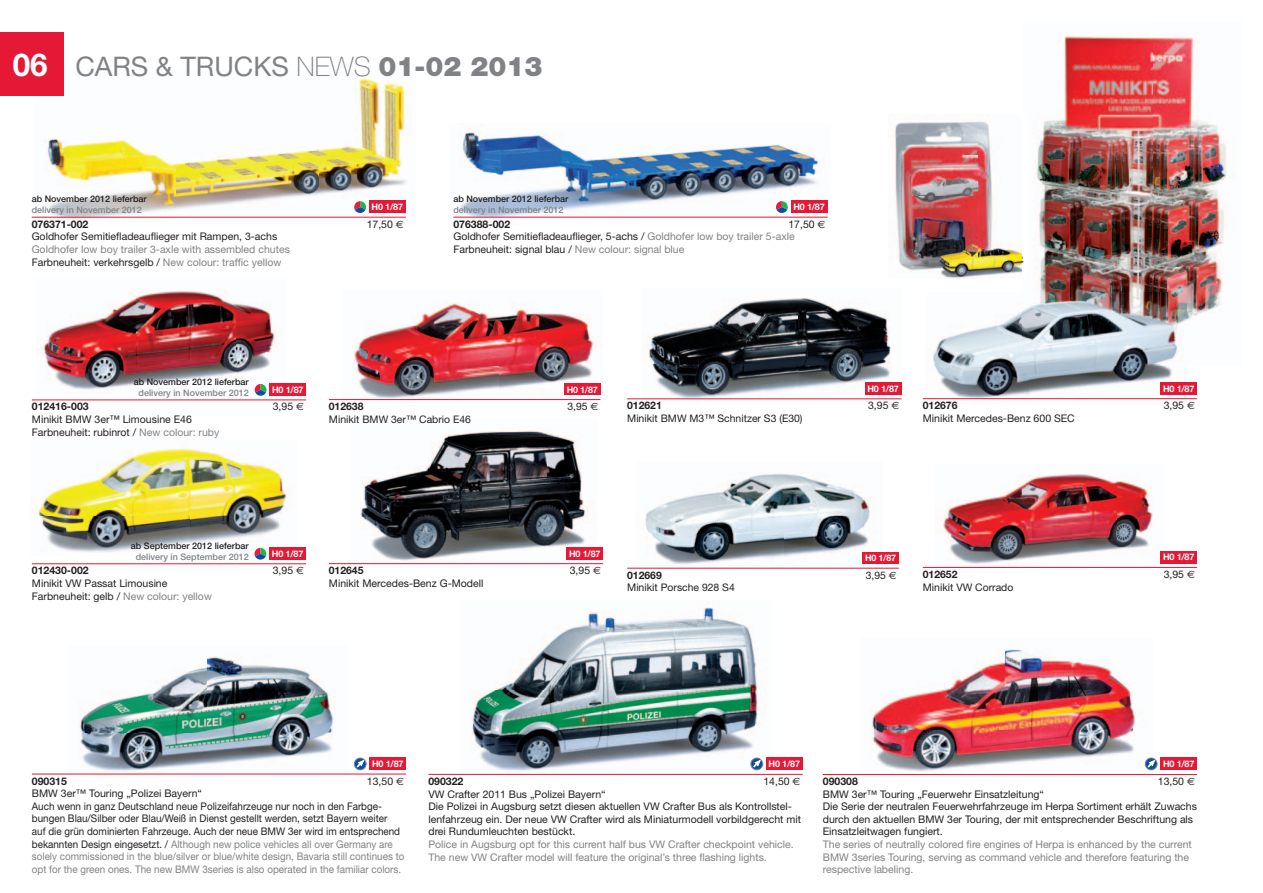
<style>
.page{position:relative;width:1263px;height:893px;background:#fff}
.page>*{position:absolute;margin:0;border:0;box-sizing:border-box;transform-origin:0 0}
.t1{font:700 31.5px "Helvetica Neue";color:#fff}
.t2{font:27px "Helvetica Neue";color:#808285}
.t3{font:10.5px/12.6px "Helvetica Neue";color:#231f20}
.t4{font:10.5px/12.6px "Helvetica Neue";color:#808285}
.t5{font:700 10.5px "Helvetica Neue";color:#231f20}
.t6{font:10.35px "Helvetica Neue";color:#231f20}
.t7{font:700 10.35px "Helvetica Neue";color:#231f20}
.t8{font:500 9px "Helvetica Neue";color:#231f20}
.t9{font:500 9px "Helvetica Neue";color:#808285}
.t10{font:700 9px "Helvetica Neue";letter-spacing:-.02em;color:#fff}
.t11{font:700 8.85px "Helvetica Neue";letter-spacing:-.02em;color:#fff}
.s1{font-weight:100}
.s2{font-weight:900}
.s3{font-family:"Euro Sans"}
.s4{color:#231f20}
.s5{color:#808285}
.s6{font-size:10.5px}
</style>
<div class="page">
<img style="left:1036px;top:36px;width:118px;height:256px">
<img style="left:1154px;top:34px;width:73px;height:287px">
<img style="left:343px;top:303px;width:258px;height:98px">
<img style="left:636px;top:473px;width:246px;height:95px">
<img style="left:935px;top:474px;width:228px;height:93px">
<img style="left:642px;top:298px;width:260px;height:102px">
<img style="left:926px;top:312px;width:104px;height:88px">
<img style="left:1030px;top:365px;width:156px;height:35px">
<img style="left:1022px;top:292px;width:164px;height:73px">
<img style="left:350px;top:430px;width:247px;height:135px">
<img style="left:453px;top:131px;width:375px;height:88px">
<img style="left:34px;top:78px;width:372px;height:142px">
<img style="left:461px;top:607px;width:312px;height:167px">
<img style="left:68px;top:656px;width:280px;height:118px">
<img style="left:859px;top:649px;width:294px;height:127px">
<img style="left:38px;top:290px;width:248px;height:102px">
<img style="left:37px;top:448px;width:259px;height:107px">
<img style="left:894px;top:121px;width:130px;height:158px">
<hr style="left:32px;top:217px;width:374px;height:1px;background:#e51836">
<hr style="left:923px;top:398px;width:274px;height:1px;background:#e51836">
<hr style="left:627px;top:398px;width:274px;height:1px;background:#e51836">
<hr style="left:923px;top:567px;width:274px;height:1px;background:#e51836">
<hr style="left:453px;top:217px;width:375px;height:1px;background:#e51836">
<hr style="left:329px;top:563px;width:274px;height:1px;background:#e51836">
<hr style="left:329px;top:399px;width:271px;height:1px;background:#e51836">
<hr style="left:627px;top:568px;width:272px;height:1px;background:#e51836">
<hr style="left:428px;top:774px;width:375px;height:1px;background:#e51836">
<hr style="left:32px;top:774px;width:374px;height:1px;background:#e51836">
<hr style="left:823px;top:774px;width:374px;height:1px;background:#e51836">
<hr style="left:32px;top:400px;width:274px;height:1px;background:#e51836">
<hr style="left:32px;top:563px;width:274px;height:1px;background:#e51836">
<div style="left:0;top:32px;width:64px;height:64px;background:#e51836"></div>
<div style="left:564px;top:383px;width:36px;height:12px;background:#e51836"></div>
<div style="left:862px;top:552px;width:37px;height:12px;background:#e51836"></div>
<div style="left:791px;top:201px;width:36px;height:12px;background:#e51836"></div>
<svg style="left:776px;top:201px;width:12px;height:12px"></svg>
<div style="left:566px;top:547px;width:37px;height:12px;background:#e51836"></div>
<div style="left:369px;top:201px;width:37px;height:12px;background:#e51836"></div>
<svg style="left:354px;top:201px;width:12px;height:12px"></svg>
<div style="left:1160px;top:382px;width:37px;height:12px;background:#e51836"></div>
<div style="left:865px;top:383px;width:36px;height:12px;background:#e51836"></div>
<div style="left:1160px;top:551px;width:37px;height:12px;background:#e51836"></div>
<div style="left:369px;top:758px;width:37px;height:12px;background:#e51836"></div>
<div style="left:354px;top:758px;width:12px;height:12px;border:1px solid #808285;border-radius:50%"></div>
<svg style="left:355px;top:760px;width:9px;height:9px"></svg>
<div style="left:766px;top:758px;width:37px;height:12px;background:#e51836"></div>
<div style="left:751px;top:758px;width:12px;height:12px;border:1px solid #808285;border-radius:50%"></div>
<svg style="left:751px;top:760px;width:9px;height:9px"></svg>
<div style="left:1160px;top:758px;width:37px;height:12px;background:#e51836"></div>
<div style="left:1145px;top:758px;width:12px;height:12px;border:1px solid #808285;border-radius:50%"></div>
<svg style="left:1146px;top:760px;width:9px;height:9px"></svg>
<div style="left:269px;top:548px;width:37px;height:12px;background:#e51836"></div>
<svg style="left:254px;top:548px;width:12px;height:12px"></svg>
<div style="left:269px;top:384px;width:37px;height:12px;background:#e51836"></div>
<svg style="left:255px;top:384px;width:11px;height:12px"></svg>
<h1 class="t1" style="left:13px;top:45px;width:37px">06</h1>
<h2 class="t2" style="left:75px;top:50px;width:469px">CARS &amp; TRUCKS <span class="s1">NEWS</span> <span class="s2">01-02 2013</span></h2>
<p class="t8" style="left:32px;top:194px;width:117px">ab November 2012 lieferbar</p>
<p class="t9" style="left:32px;top:204px;width:112px">delivery in November 2012</p>
<p class="t10" style="left:372px;top:201px;width:33px">H0 1/87</p>
<p class="t8" style="left:453px;top:194px;width:117px">ab November 2012 lieferbar</p>
<p class="t9" style="left:453px;top:204px;width:112px">delivery in November 2012</p>
<p class="t10" style="left:793px;top:201px;width:33px">H0 1/87</p>
<p class="t5" style="left:32px;top:217px;width:58px">076371-002</p>
<p class="t3" style="left:367px;top:218px;width:39px">17,50 <span class="s3">€</span></p>
<p class="t3" style="left:32px;top:230px;width:247px">Goldhofer Semitiefladeauflieger mit Rampen, 3-achs</p>
<p class="t4" style="left:32px;top:243px;width:260px">Goldhofer low boy trailer 3-axle with assembled chutes<br><span class="s4">Farbneuheit: verkehrsgelb /</span> New colour: traffic yellow</p>
<p class="t8" style="left:134px;top:376px;width:117px">ab November 2012 lieferbar</p>
<p class="t9" style="left:139px;top:387px;width:112px">delivery in November 2012</p>
<p class="t10" style="left:272px;top:384px;width:33px">H0 1/87</p>
<p class="t5" style="left:453px;top:217px;width:58px">076388-002</p>
<p class="t3" style="left:453px;top:217px;width:374px;text-indent:335px">17,50 <span class="s3">€<br></span>Goldhofer Semitiefladeauflieger, 5-achs / <span class="s5">Goldhofer low boy trailer 5-axle<br></span>Farbneuheit: signal blau / <span class="s5">New colour: signal blue</span></p>
<p class="t11" style="left:567px;top:384px;width:33px">H0 1/87</p>
<p class="t10" style="left:867px;top:383px;width:33px">H0 1/87</p>
<p class="t10" style="left:1163px;top:383px;width:33px">H0 1/87</p>
<p class="t5" style="left:32px;top:400px;width:58px">012416-003</p>
<p class="t3" style="left:273px;top:400px;width:33px">3,95 <span class="s3">€</span></p>
<p class="t3" style="left:32px;top:413px;width:189px">Minikit BMW 3er™ Limousine E46<br>Farbneuheit: rubinrot / <span class="s5">New colour: ruby</span></p>
<p class="t7" style="left:329px;top:400px;width:36px">012638</p>
<p class="t6" style="left:567px;top:400px;width:32px">3,95 <span class="s3">€</span></p>
<p class="t6" style="left:329px;top:413px;width:144px"><span class="s6">Minikit</span> BMW 3er™ Cabrio E46</p>
<p class="t7" style="left:627px;top:399px;width:36px">012621</p>
<p class="t3" style="left:868px;top:399px;width:33px">3,95 <span class="s3">€</span></p>
<p class="t6" style="left:627px;top:412px;width:177px"><span class="s6">Minikit</span> BMW M3™ Schnitzer S3 (E30)</p>
<p class="t7" style="left:923px;top:399px;width:36px">012676</p>
<p class="t3" style="left:1164px;top:399px;width:33px">3,95 <span class="s3">€</span></p>
<p class="t3" style="left:923px;top:412px;width:154px">Minikit Mercedes-Benz 600 SEC</p>
<p class="t8" style="left:131px;top:540px;width:119px">ab September 2012 lieferbar</p>
<p class="t9" style="left:136px;top:551px;width:115px">delivery in September 2012</p>
<p class="t10" style="left:272px;top:548px;width:33px">H0 1/87</p>
<p class="t5" style="left:32px;top:564px;width:58px">012430-002</p>
<p class="t3" style="left:273px;top:564px;width:33px">3,95 <span class="s3">€</span></p>
<p class="t3" style="left:32px;top:577px;width:182px">Minikit VW Passat Limousine<br>Farbneuheit: gelb / <span class="s5">New colour: yellow</span></p>
<p class="t10" style="left:569px;top:548px;width:33px">H0 1/87</p>
<p class="t7" style="left:329px;top:564px;width:36px">012645</p>
<p class="t3" style="left:570px;top:564px;width:33px">3,95 <span class="s3">€</span></p>
<p class="t3" style="left:329px;top:577px;width:156px">Minikit Mercedes-Benz G-Modell</p>
<p class="t11" style="left:865px;top:553px;width:33px">H0 1/87</p>
<p class="t7" style="left:627px;top:568px;width:36px">012669</p>
<p class="t6" style="left:866px;top:569px;width:32px">3,95 <span class="s3">€</span></p>
<p class="t6" style="left:627px;top:581px;width:109px"><span class="s6">Minikit</span> Porsche 928 S4</p>
<p class="t10" style="left:1163px;top:552px;width:33px">H0 1/87</p>
<p class="t7" style="left:923px;top:568px;width:36px">012652</p>
<p class="t3" style="left:1164px;top:568px;width:33px">3,95 <span class="s3">€</span></p>
<p class="t6" style="left:923px;top:581px;width:92px"><span class="s6">Minikit</span> VW Corrado</p>
<p class="t10" style="left:372px;top:758px;width:33px">H0 1/87</p>
<p class="t10" style="left:769px;top:758px;width:33px">H0 1/87</p>
<p class="t10" style="left:1163px;top:758px;width:33px">H0 1/87</p>
<p class="t5" style="left:32px;top:774px;width:37px">090315</p>
<p class="t3" style="left:367px;top:774px;width:39px">13,50 <span class="s3">€</span></p>
<p class="t3" style="left:32px;top:787px;width:374px">BMW 3er™ Touring „Polizei Bayern“<br>Auch wenn in ganz Deutschland neue Polizeifahrzeuge nur noch in den Farbge&shy;bungen Blau/Silber oder Blau/Weiß in Dienst gestellt werden, setzt Bayern weiter<br>auf die grün dominierten Fahrzeuge. Auch der neue BMW 3er wird im entsprechend bekannten Design eingesetzt. / <span class="s5">Although new police vehicles all over Germany are solely commissioned in the blue/silver or blue/white design, Bavaria still continues to opt for the green ones. The new BMW 3series is also operated in the familiar colors.</span></p>
<p class="t5" style="left:428px;top:775px;width:37px">090322</p>
<p class="t3" style="left:763px;top:775px;width:39px">14,50 <span class="s3">€</span></p>
<p class="t3" style="left:428px;top:787px;width:374px">VW Crafter 2011 Bus „Polizei Bayern“<br>Die Polizei in Augsburg setzt diesen aktuellen VW Crafter Bus als Kontrollstel&shy;lenfahrzeug ein. Der neue VW Crafter wird als Miniaturmodell vorbildgerecht mit drei Rundumleuchten bestückt.</p>
<p class="t4" style="left:428px;top:838px;width:367px">Police in Augsburg opt for this current half bus VW Crafter checkpoint vehicle.<br>The new VW Crafter model will feature the original’s three flashing lights.</p>
<p class="t5" style="left:823px;top:775px;width:37px">090308</p>
<p class="t3" style="left:1158px;top:775px;width:39px">13,50 <span class="s3">€</span></p>
<p class="t3" style="left:823px;top:787px;width:376px">BMW 3er™ Touring „Feuerwehr Einsatzleitung“<br>Die Serie der neutralen Feuerwehrfahrzeuge im Herpa Sortiment erhält Zuwachs durch den aktuellen BMW 3er Touring, der mit entsprechender Beschriftung als Einsatzleitwagen fungiert.</p>
<p class="t4" style="left:823px;top:838px;width:370px">The series of neutrally colored fire engines of Herpa is enhanced by the current<br>BMW 3series Touring, serving as command vehicle and therefore featuring the respective labeling.</p>
</div>
